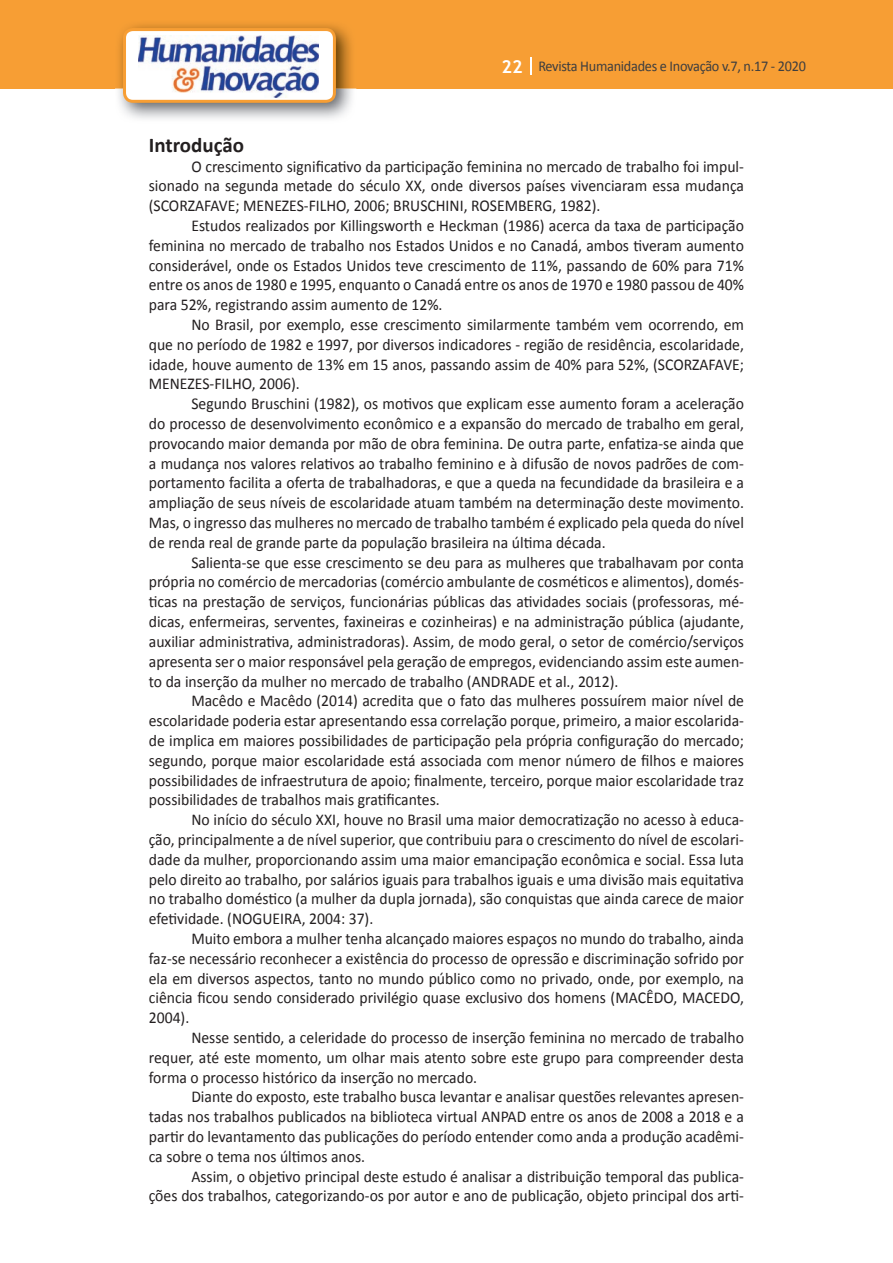
<style>
.page{position:relative;width:893px;height:1263px;background:#fff}
.page>*{position:absolute;margin:0;border:0;box-sizing:border-box;transform-origin:0 0}
.t1{font:700 21px "Calibri";color:#231f20}
.t2{font:16.5px/19.8px "Calibri";color:#231f20;text-align:justify;scale:.95 1}
.t3{font:15px "Calibri";letter-spacing:-.02em;color:#3e3e3f;scale:.95 1}
.s1{font-family:"Trebuchet MS";font-weight:700;font-size:18px;color:#fff}
</style>
<div class="page">
<div style="left:0;top:0;width:893px;height:88px;background:#f79e34"></div>
<svg style="left:530px;top:57px;width:2px;height:18px"></svg>
<img style="left:115px;top:24px;width:241px;height:95px">
<svg style="left:123px;top:28px;width:213px;height:75px"></svg>
<p class="t3" style="left:501px;top:57px;width:322px"><span class="s1">22</span> Revista Humanidades e Inovação v.7, n.17 - 2020</p>
<p class="t1" style="left:149px;top:131px;width:97px">Introdução</p>
<p class="t2" style="left:149px;top:156px;width:628px;text-indent:43px">O crescimento significativo da participação feminina no mercado de trabalho foi impul&shy;sionado na segunda metade do século XX, onde diversos países vivenciaram essa mudança (SCORZAFAVE; MENEZES-FILHO, 2006; BRUSCHINI, ROSEMBERG, 1982).</p>
<p class="t2" style="left:149px;top:216px;width:628px;text-indent:43px">Estudos realizados por Killingsworth e Heckman (1986) acerca da taxa de participação feminina no mercado de trabalho nos Estados Unidos e no Canadá, ambos tiveram aumento considerável, onde os Estados Unidos teve crescimento de 11%, passando de 60% para 71% entre os anos de 1980 e 1995, enquanto o Canadá entre os anos de 1970 e 1980 passou de 40% para 52%, registrando assim aumento de 12%.</p>
<p class="t2" style="left:149px;top:315px;width:628px;text-indent:43px">No Brasil, por exemplo, esse crescimento similarmente também vem ocorrendo, em que no período de 1982 e 1997, por diversos indicadores - região de residência, escolaridade, idade, houve aumento de 13% em 15 anos, passando assim de 40% para 52%, (SCORZAFAVE; MENEZES-FILHO, 2006).</p>
<p class="t2" style="left:149px;top:394px;width:628px;text-indent:43px">Segundo Bruschini (1982), os motivos que explicam esse aumento foram a aceleração do processo de desenvolvimento econômico e a expansão do mercado de trabalho em geral, provocando maior demanda por mão de obra feminina. De outra parte, enfatiza-se ainda que a mudança nos valores relativos ao trabalho feminino e à difusão de novos padrões de com&shy;portamento facilita a oferta de trabalhadoras, e que a queda na fecundidade da brasileira e a ampliação de seus níveis de escolaridade atuam também na determinação deste movimento.<br>Mas, o ingresso das mulheres no mercado de trabalho também é explicado pela queda do nível de renda real de grande parte da população brasileira na última década.</p>
<p class="t2" style="left:149px;top:552px;width:628px;text-indent:43px">Salienta-se que esse crescimento se deu para as mulheres que trabalhavam por conta própria no comércio de mercadorias (comércio ambulante de cosméticos e alimentos), domés&shy;ticas na prestação de serviços, funcionárias públicas das atividades sociais (professoras, mé&shy;dicas, enfermeiras, serventes, faxineiras e cozinheiras) e na administração pública (ajudante, auxiliar administrativa, administradoras). Assim, de modo geral, o setor de comércio/serviços apresenta ser o maior responsável pela geração de empregos, evidenciando assim este aumen&shy;to da inserção da mulher no mercado de trabalho (ANDRADE et al., 2012).</p>
<p class="t2" style="left:149px;top:691px;width:628px;text-indent:43px">Macêdo e Macêdo (2014) acredita que o fato das mulheres possuírem maior nível de escolaridade poderia estar apresentando essa correlação porque, primeiro, a maior escolarida&shy;de implica em maiores possibilidades de participação pela própria configuração do mercado; segundo, porque maior escolaridade está associada com menor número de filhos e maiores possibilidades de infraestrutura de apoio; finalmente, terceiro, porque maior escolaridade traz possibilidades de trabalhos mais gratificantes.</p>
<p class="t2" style="left:149px;top:810px;width:628px;text-indent:43px">No início do século XXI, houve no Brasil uma maior democratização no acesso à educa&shy;ção, principalmente a de nível superior, que contribuiu para o crescimento do nível de escolari&shy;dade da mulher, proporcionando assim uma maior emancipação econômica e social. Essa luta pelo direito ao trabalho, por salários iguais para trabalhos iguais e uma divisão mais equitativa no trabalho doméstico (a mulher da dupla jornada), são conquistas que ainda carece de maior efetividade. (NOGUEIRA, 2004: 37).</p>
<p class="t2" style="left:149px;top:928px;width:628px;text-indent:43px">Muito embora a mulher tenha alcançado maiores espaços no mundo do trabalho, ainda faz-se necessário reconhecer a existência do processo de opressão e discriminação sofrido por ela em diversos aspectos, tanto no mundo público como no privado, onde, por exemplo, na ciência ficou sendo considerado privilégio quase exclusivo dos homens (MACÊDO, MACEDO, 2004).</p>
<p class="t2" style="left:149px;top:1027px;width:628px;text-indent:43px">Nesse sentido, a celeridade do processo de inserção feminina no mercado de trabalho requer, até este momento, um olhar mais atento sobre este grupo para compreender desta forma o processo histórico da inserção no mercado.</p>
<p class="t2" style="left:149px;top:1087px;width:628px;text-indent:43px">Diante do exposto, este trabalho busca levantar e analisar questões relevantes apresen&shy;tadas nos trabalhos publicados na biblioteca virtual ANPAD entre os anos de 2008 a 2018 e a partir do levantamento das publicações do período entender como anda a produção acadêmi&shy;ca sobre o tema nos últimos anos.</p>
<p class="t2" style="left:149px;top:1166px;width:628px;text-align:right">Assim, o objetivo principal deste estudo é analisar a distribuição temporal das publica-<br>ções dos trabalhos, categorizando-os por autor e ano de publicação, objeto principal dos arti-</p>
</div>
